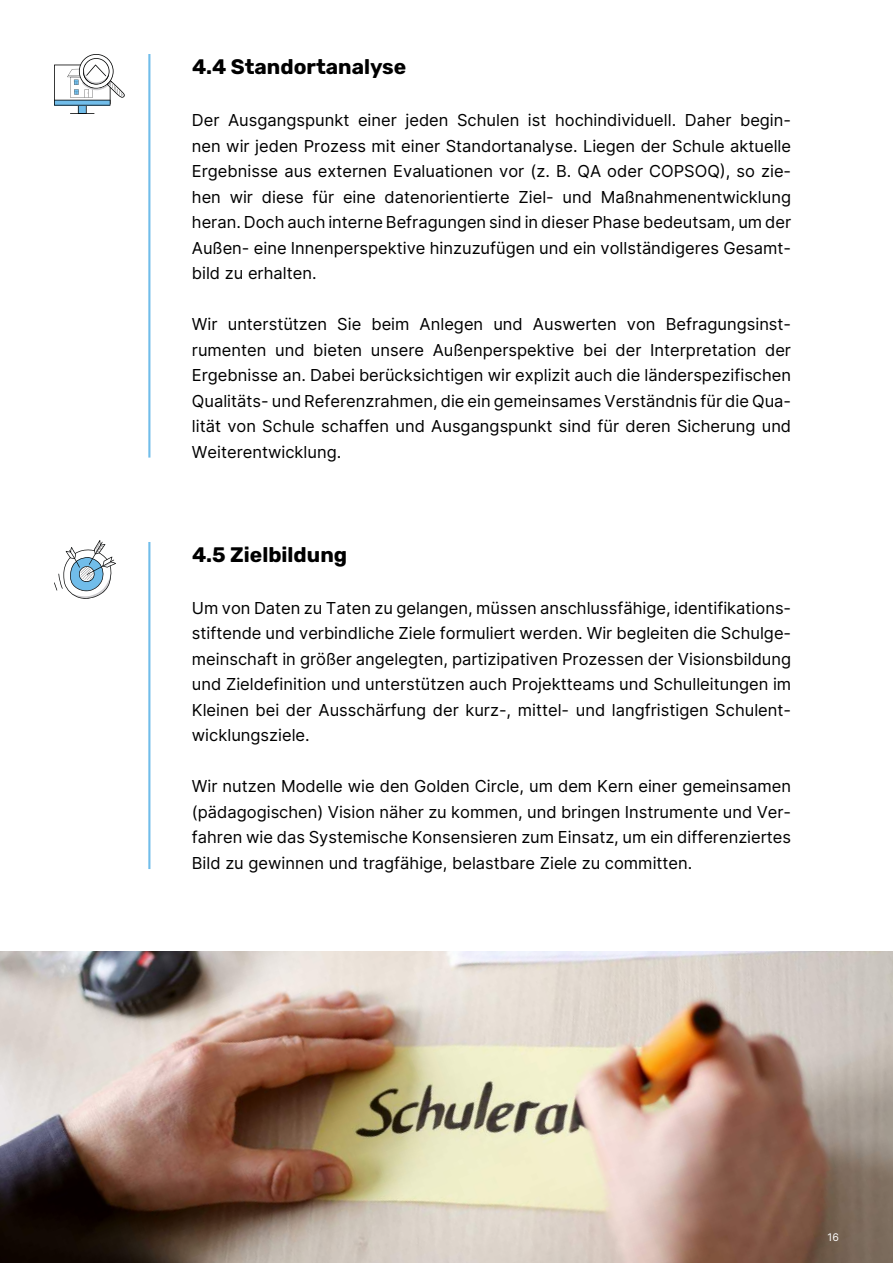
<style>
.page{position:relative;width:893px;height:1263px;background:#fff}
.page>*{position:absolute;margin:0;border:0;box-sizing:border-box;transform-origin:0 0}
.t1{font:300 21px "Rubik";color:#000}
.t2{font:16.5px/25.5px "Inter";color:#000;text-align:justify}
.t3{font:10.5px "Inter";color:#fff}
</style>
<div class="page">
<img style="left:0;top:951px;width:893px;height:312px">
<hr style="left:148px;top:54px;width:2px;height:404px;background:#71bdea">
<hr style="left:148px;top:542px;width:2px;height:327px;background:#71bdea">
<svg style="left:54px;top:540px;width:62px;height:59px"></svg>
<svg style="left:54px;top:54px;width:71px;height:60px"></svg>
<p class="t1" style="left:192px;top:55px;width:216px">4.4 Standortanalyse</p>
<p class="t2" style="left:192px;top:107px;width:601px">Der Ausgangspunkt einer jeden Schulen ist hochindividuell. Daher begin&shy;nen wir jeden Prozess mit einer Standortanalyse. Liegen der Schule aktuelle Ergebnisse aus externen Evaluationen vor (z. B. QA oder COPSOQ), so zie&shy;hen wir diese für eine datenorientierte Ziel- und Maßnahmenentwicklung heran. Doch auch interne Befragungen sind in dieser Phase bedeutsam, um der Außen- eine Innenperspektive hinzuzufügen und ein vollständigeres Gesamt&shy;bild zu erhalten.</p>
<p class="t2" style="left:192px;top:311px;width:601px">Wir unterstützen Sie beim Anlegen und Auswerten von Befragungsinst&shy;rumenten und bieten unsere Außenperspektive bei der Interpretation der Ergebnisse an. Dabei berücksichtigen wir explizit auch die länderspezifischen Qualitäts- und Referenzrahmen, die ein gemeinsames Verständnis für die Qua&shy;lität von Schule schaffen und Ausgangspunkt sind für deren Sicherung und Weiterentwicklung.</p>
<p class="t1" style="left:192px;top:543px;width:157px">4.5 Zielbildung</p>
<p class="t2" style="left:192px;top:595px;width:601px">Um von Daten zu Taten zu gelangen, müssen anschlussfähige, identifikations&shy;stiftende und verbindliche Ziele formuliert werden. Wir begleiten die Schulge&shy;meinschaft in größer angelegten, partizipativen Prozessen der Visionsbildung und Zieldefinition und unterstützen auch Projektteams und Schulleitungen im Kleinen bei der Ausschärfung der kurz-, mittel- und langfristigen Schulent&shy;wicklungsziele.</p>
<p class="t2" style="left:192px;top:774px;width:601px">Wir nutzen Modelle wie den Golden Circle, um dem Kern einer gemeinsamen (pädagogischen) Vision näher zu kommen, und bringen Instrumente und Ver&shy;fahren wie das Systemische Konsensieren zum Einsatz, um ein differenziertes Bild zu gewinnen und tragfähige, belastbare Ziele zu committen.</p>
<p class="t3" style="left:827px;top:1231px;width:13px">16</p>
</div>
